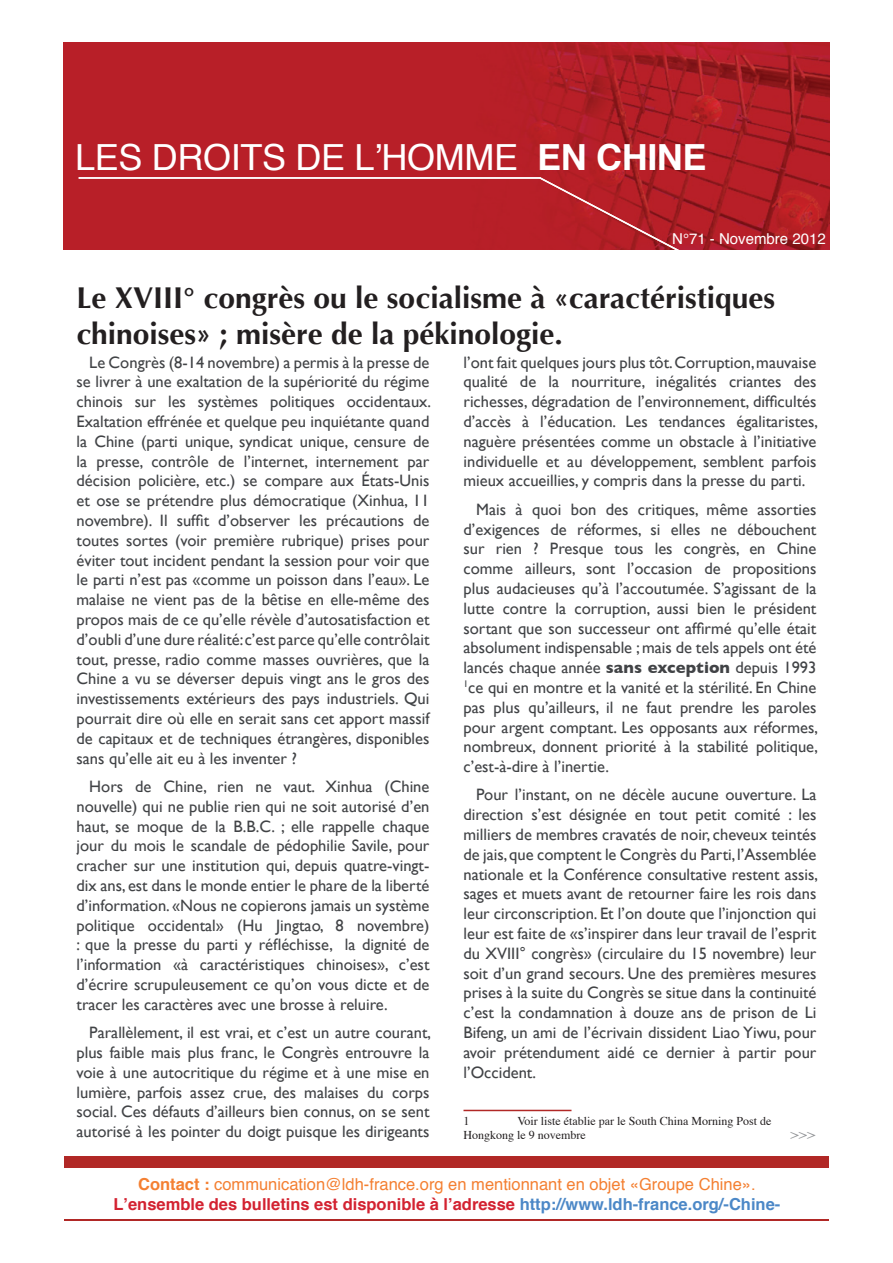
<style>
.page{position:relative;width:893px;height:1263px;background:#fff}
.page>*{position:absolute;margin:0;border:0;box-sizing:border-box;transform-origin:0 0}
.t1{font:36px "Helvetica";letter-spacing:-.01em;color:#fff}
.t2{font:700 30px/36px "Optima";color:#231f20}
.t3{font:16.5px/19.8px "Gill Sans";color:#414346;text-align:justify}
.t4{font:16.5px/19.8px "Helvetica";color:#f48032;text-align:center}
.t5{font:15px "Helvetica";color:#fff}
.t6{font:15px "Times";color:#939598}
.t7{font:12px/14.4px "Times";color:#231f20}
.s1{font-weight:700}
.s2{font-weight:700;color:#d32231}
.s3{font-weight:700;color:#4c88c7}
</style>
<div class="page">
<img style="left:64px;top:43px;width:765px;height:206px">
<div style="left:65px;top:1156px;width:764px;height:12px;background:#b12826"></div>
<hr style="left:65px;top:1219px;width:764px;height:2px;background:#b12826">
<hr style="left:463px;top:1110px;width:108px;height:1px;background:#b12826">
<svg style="left:538px;top:176px;width:151px;height:74px;background:#b3232b"></svg>
<hr style="left:79px;top:177px;width:462px;height:2px;background:#fff">
<h1 class="t1" style="left:75px;top:129px;width:633px">LES DROITS DE L’HOMME <span class="s1">EN CHINE</span></h1>
<p class="t5" style="left:672px;top:227px;width:155px">N°71 - Novembre 2012</p>
<h2 class="t2" style="left:77px;top:280px;width:700px">Le XVIII° congrès ou le socialisme à «caractéristiques chinoises» ; misère de la pékinologie.</h2>
<p class="t3" style="left:77px;top:352px;width:356px;text-indent:13px">Le Congrès (8-14 novembre) a permis à la presse de se livrer à une exaltation de la supériorité du régime chinois sur les systèmes politiques occidentaux.<br>Exaltation effrénée et quelque peu inquiétante quand la Chine (parti unique, syndicat unique, censure de la presse, contrôle de l’internet, internement par décision policière, etc.) se compare aux États-Unis et ose se prétendre plus démocratique (Xinhua, 11 novembre). Il suffit d’observer les précautions de toutes sortes (voir première rubrique) prises pour éviter tout incident pendant la session pour voir que le parti n’est pas «comme un poisson dans l’eau». Le malaise ne vient pas de la bêtise en elle-même des propos mais de ce qu’elle révèle d’autosatisfaction et d’oubli d’une dure réalité: c’est parce qu’elle contrôlait tout, presse, radio comme masses ouvrières, que la Chine a vu se déverser depuis vingt ans le gros des investissements extérieurs des pays industriels. Qui pourrait dire où elle en serait sans cet apport massif de capitaux et de techniques étrangères, disponibles sans qu’elle ait eu à les inventer ?</p>
<p class="t3" style="left:77px;top:776px;width:354px;text-indent:13px">Hors de Chine, rien ne vaut. Xinhua (Chine nouvelle) qui ne publie rien qui ne soit autorisé d’en haut, se moque de la B.B.C. ; elle rappelle chaque jour du mois le scandale de pédophilie Savile, pour cracher sur une institution qui, depuis quatre-vingt&shy;dix ans, est dans le monde entier le phare de la liberté d’information. «Nous ne copierons jamais un système politique occidental» (Hu Jingtao, 8 novembre) : que la presse du parti y réfléchisse, la dignité de l’information «à caractéristiques chinoises», c’est d’écrire scrupuleusement ce qu’on vous dicte et de tracer les caractères avec une brosse à reluire.</p>
<p class="t3" style="left:77px;top:1022px;width:356px;text-indent:13px">Parallèlement, il est vrai, et c’est un autre courant, plus faible mais plus franc, le Congrès entrouvre la voie à une autocritique du régime et à une mise en lumière, parfois assez crue, des malaises du corps social. Ces défauts d’ailleurs bien connus, on se sent autorisé à les pointer du doigt puisque les dirigeants</p>
<p class="t3" style="left:463px;top:352px;width:356px">l’ont fait quelques jours plus tôt. Corruption, mauvaise qualité de la nourriture, inégalités criantes des richesses, dégradation de l’environnement, difficultés d’accès à l’éducation. Les tendances égalitaristes, naguère présentées comme un obstacle à l’initiative individuelle et au développement, semblent parfois mieux accueillies, y compris dans la presse du parti.</p>
<p class="t3" style="left:463px;top:499px;width:356px;text-indent:13px">Mais à quoi bon des critiques, même assorties d’exigences de réformes, si elles ne débouchent sur rien ? Presque tous les congrès, en Chine comme ailleurs, sont l’occasion de propositions plus audacieuses qu’à l’accoutumée. S’agissant de la lutte contre la corruption, aussi bien le président sortant que son successeur ont affirmé qu’elle était absolument indispensable ; mais de tels appels ont été lancés chaque année <span class="s1">sans exception</span> depuis 1993<br><sup>1</sup>ce qui en montre et la vanité et la stérilité. En Chine pas plus qu’ailleurs, il ne faut prendre les paroles pour argent comptant. Les opposants aux réformes, nombreux, donnent priorité à la stabilité politique, c’est-à-dire à l’inertie.</p>
<p class="t3" style="left:463px;top:785px;width:356px;text-indent:13px">Pour l’instant, on ne décèle aucune ouverture. La direction s’est désignée en tout petit comité : les milliers de membres cravatés de noir, cheveux teintés de jais, que comptent le Congrès du Parti, l’Assemblée nationale et la Conférence consultative restent assis, sages et muets avant de retourner faire les rois dans leur circonscription. Et l’on doute que l’injonction qui leur est faite de «s’inspirer dans leur travail de l’esprit du XVIII° congrès» (circulaire du 15 novembre) leur soit d’un grand secours. Une des premières mesures prises à la suite du Congrès se situe dans la continuité c’est la condamnation à douze ans de prison de Li Bifeng, un ami de l’écrivain dissident Liao Yiwu, pour avoir prétendument aidé ce dernier à partir pour l’Occident.</p>
<p class="t7" style="left:463px;top:1112px;width:7px">1</p>
<p class="t7" style="left:463px;top:1112px;width:310px;text-indent:54px">Voir liste établie par le South China Morning Post de<br>Hongkong le 9 novembre</p>
<p class="t6" style="left:790px;top:1120px;width:27px">&gt;&gt;&gt;</p>
<p class="t4" style="left:113px;top:1175px;width:668px"><span class="s1">Contact :</span> communication@ldh-france.org en mentionnant en objet «Groupe Chine».<br><span class="s2">L’ensemble des bulletins est disponible à l’adresse</span> <span class="s3">http://www.ldh-france.org/-Chine-</span></p>
</div>
